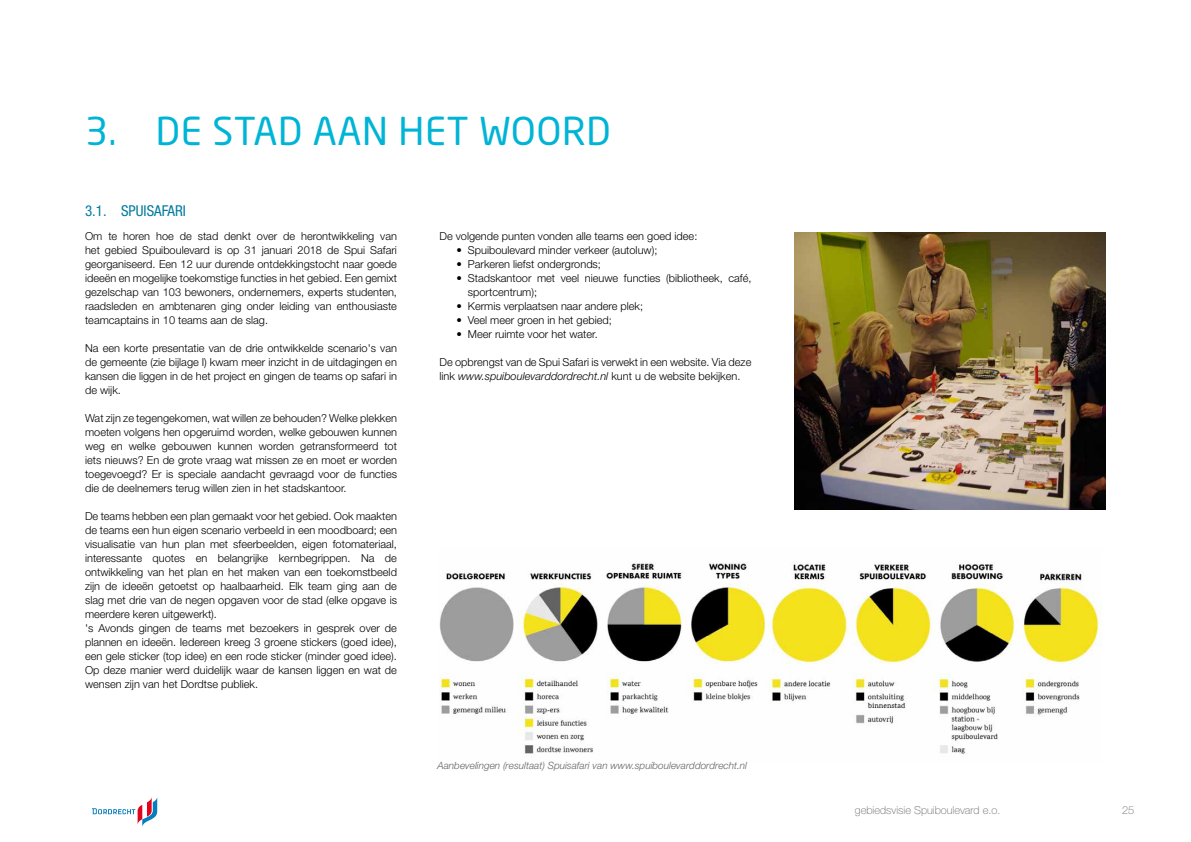
<style>
.page{position:relative;width:1191px;height:842px;background:#fff}
.page>*{position:absolute;margin:0;border:0;box-sizing:border-box;transform-origin:0 0}
.t1{font:38px "Neo Sans Pro";letter-spacing:.015em;color:#00b4d5}
.t2{font:condensed 15px "Helvetica Neue LT Pro";color:#007b9f}
.t3{font:300 11px/14px "Helvetica Neue LT Pro";color:#000;text-align:justify}
.t4{font:100 11px "Helvetica Neue LT Pro";color:#646363}
.t5{font:italic 300 10px "Helvetica Neue LT Pro";color:#646363}
.s1{font-style:italic}
</style>
<div class="page">
<svg style="left:92px;top:797px;width:65px;height:29px"></svg>
<img style="left:439px;top:563px;width:326px;height:191px">
<img style="left:769px;top:562px;width:333px;height:192px">
<img style="left:794px;top:232px;width:312px;height:278px">
<h1 class="t1" style="left:85px;top:107px;width:527px">3. DE STAD AAN HET WOORD</h1>
<h2 class="t2" style="left:85px;top:202px;width:102px">3.1. SPUISAFARI</h2>
<p class="t3" style="left:85px;top:229px;width:313px">Om te horen hoe de stad denkt over de herontwikkeling van het gebied Spuiboulevard is op 31 januari 2018 de Spui Safari georganiseerd. Een 12 uur durende ontdekkingstocht naar goede ideeën en mogelijke toekomstige functies in het gebied. Een gemixt gezelschap van 103 bewoners, ondernemers, experts studenten, raadsleden en ambtenaren ging onder leiding van enthousiaste teamcaptains in 10 teams aan de slag.</p>
<p class="t3" style="left:85px;top:341px;width:313px">Na een korte presentatie van de drie ontwikkelde scenario's van de gemeente (zie bijlage I) kwam meer inzicht in de uitdagingen en kansen die liggen in de het project en gingen de teams op safari in de wijk.</p>
<p class="t3" style="left:85px;top:411px;width:313px">Wat zijn ze tegengekomen, wat willen ze behouden? Welke plekken moeten volgens hen opgeruimd worden, welke gebouwen kunnen weg en welke gebouwen kunnen worden getransformeerd tot iets nieuws? En de grote vraag wat missen ze en moet er worden toegevoegd? Er is speciale aandacht gevraagd voor de functies die de deelnemers terug willen zien in het stadskantoor.</p>
<p class="t3" style="left:85px;top:509px;width:313px;text-align:left">De teams hebben een plan gemaakt voor het gebied. Ook maakten de teams een hun eigen scenario verbeeld in een moodboard; een visualisatie van hun plan met sfeerbeelden, eigen fotomateriaal, interessante quotes en belangrijke kernbegrippen. Na de ontwikkeling van het plan en het maken van een toekomstbeeld zijn de ideeën getoetst op haalbaarheid. Elk team ging aan de slag met drie van de negen opgaven voor de stad (elke opgave is meerdere keren uitgewerkt).<br>'s Avonds gingen de teams met bezoekers in gesprek over de plannen en ideeën. Iedereen kreeg 3 groene stickers (goed idee), een gele sticker (top idee) en een rode sticker (minder goed idee).<br>Op deze manier werd duidelijk waar de kansen liggen en wat de wensen zijn van het Dordtse publiek.</p>
<p class="t3" style="left:439px;top:229px;width:259px">De volgende punten vonden alle teams een goed idee:</p>
<p class="t3" style="left:456px;top:243px;width:202px">• Spuiboulevard minder verkeer (autoluw);</p>
<p class="t3" style="left:456px;top:257px;width:146px">• Parkeren liefst ondergronds;</p>
<p class="t3" style="left:468px;top:271px;width:285px;text-indent:-11px">• Stadskantoor met veel nieuwe functies (bibliotheek, café, sportcentrum);</p>
<p class="t3" style="left:456px;top:299px;width:188px">• Kermis verplaatsen naar andere plek;</p>
<p class="t3" style="left:456px;top:313px;width:157px">• Veel meer groen in het gebied;</p>
<p class="t3" style="left:456px;top:327px;width:143px">• Meer ruimte voor het water.</p>
<p class="t3" style="left:439px;top:355px;width:313px">De opbrengst van de Spui Safari is verwekt in een website. Via deze link <span class="s1">www.spuiboulevarddordrecht.nl</span> kunt u de website bekijken.</p>
<p class="t5" style="left:437px;top:759px;width:311px">Aanbevelingen (resultaat) Spuisafari van www.spuiboulevarddordrecht.nl</p>
<p class="t4" style="left:855px;top:803px;width:147px">gebiedsvisie Spuiboulevard e.o.</p>
<p class="t4" style="left:1122px;top:803px;width:14px">25</p>
</div>
